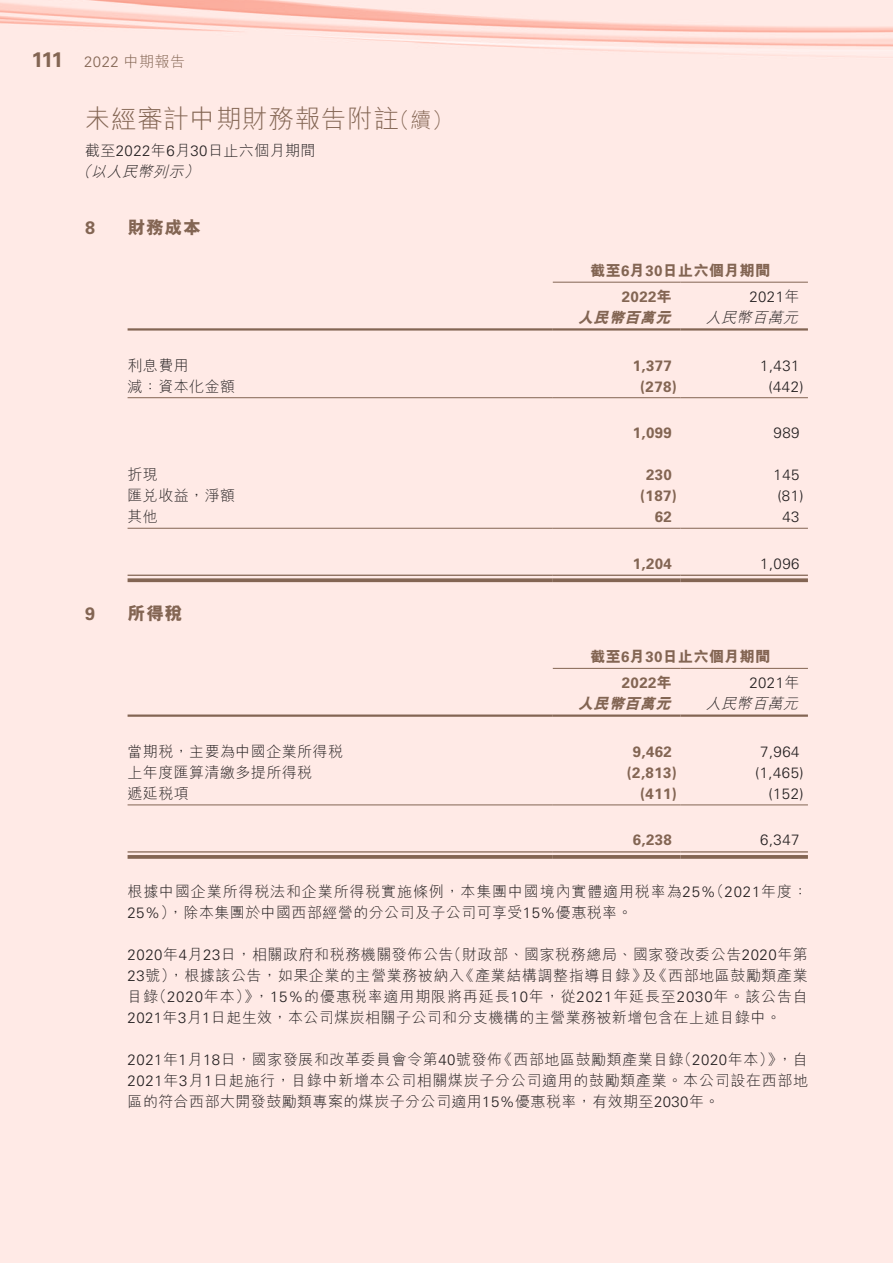
<style>
.page{position:relative;width:893px;height:1263px;background:#fff}
.page>*{position:absolute;margin:0;border:0;box-sizing:border-box;transform-origin:0 0}
.t1{font:300 25.5px "M Hei HK";letter-spacing:.03em;color:#836553}
.t2{font:700 21px "Univers LT Std";color:#836553}
.t3{font:300 21px "M Hei HK";color:#836553}
.t4{font:800 18px "M Hei HK";letter-spacing:.03em;color:#836553}
.t5{font:700 18px "Univers LT Std";color:#836553}
.t6{font:300 15px/21px "M Hei HK";letter-spacing:.035em;color:#231f20}
.t7{font:300 15px/21px "M Hei HK";letter-spacing:.055em;color:#231f20}
.t8{font:700 15px "Univers LT Std";letter-spacing:.03em;color:#836553}
.t9{font:300 15px "Univers LT Std";letter-spacing:.03em;color:#231f20}
.t10{font:800 15px "M Hei HK";letter-spacing:.03em;color:#836553}
.t11{font:italic 300 15px "M Hei HK";color:#231f20}
.t12{font:italic 800 15px "M Hei HK";color:#836553}
.t13{font:300 15px "Univers LT Std";color:#836553}
.s1{font-family:"M Hei HK"}
.s2{font-family:"Univers LT Std"}
.s3{font-style:italic}
.s4{font-family:"Univers LT Std";font-weight:700}
.s5{font-family:"M Hei HK";font-weight:800}
</style>
<div class="page">
<hr style="left:553px;top:282px;width:127px;height:1px;background:#836553">
<hr style="left:680px;top:282px;width:128px;height:1px;background:#836553">
<hr style="left:128px;top:328px;width:425px;height:3px;background:#836553">
<hr style="left:553px;top:328px;width:127px;height:3px;background:#836553">
<hr style="left:680px;top:328px;width:128px;height:3px;background:#836553">
<hr style="left:128px;top:397px;width:425px;height:1px;background:#836553">
<hr style="left:553px;top:397px;width:127px;height:1px;background:#836553">
<hr style="left:680px;top:397px;width:128px;height:1px;background:#836553">
<hr style="left:128px;top:528px;width:425px;height:1px;background:#836553">
<hr style="left:553px;top:528px;width:127px;height:1px;background:#836553">
<hr style="left:680px;top:528px;width:128px;height:1px;background:#836553">
<hr style="left:128px;top:575px;width:425px;height:1px;background:#836553">
<svg style="left:128px;top:578px;width:425px;height:4px;background:#8e7160"></svg>
<hr style="left:553px;top:575px;width:127px;height:1px;background:#836553">
<svg style="left:553px;top:578px;width:127px;height:4px"></svg>
<hr style="left:680px;top:575px;width:128px;height:1px;background:#836553">
<svg style="left:680px;top:578px;width:128px;height:4px"></svg>
<hr style="left:553px;top:668px;width:127px;height:1px;background:#836553">
<hr style="left:680px;top:668px;width:128px;height:1px;background:#836553">
<hr style="left:128px;top:714px;width:425px;height:3px;background:#836553">
<hr style="left:553px;top:714px;width:127px;height:3px;background:#836553">
<hr style="left:680px;top:714px;width:128px;height:3px;background:#836553">
<hr style="left:128px;top:804px;width:425px;height:1px;background:#836553">
<hr style="left:553px;top:804px;width:127px;height:1px;background:#836553">
<hr style="left:680px;top:804px;width:128px;height:1px;background:#836553">
<hr style="left:128px;top:851px;width:425px;height:1px;background:#836553">
<svg style="left:128px;top:855px;width:425px;height:4px;background:#8a6c5b"></svg>
<hr style="left:553px;top:851px;width:127px;height:1px;background:#836553">
<svg style="left:553px;top:855px;width:127px;height:4px"></svg>
<hr style="left:680px;top:851px;width:128px;height:1px;background:#836553">
<svg style="left:680px;top:855px;width:128px;height:4px"></svg>
<h2 class="t2" style="left:32px;top:48px;width:33px">111</h2>
<p class="t13" style="left:84px;top:53px;width:102px">2022 <span class="s1">中期報告</span></p>
<h1 class="t1" style="left:85px;top:106px;width:315px">未經審計中期財務報告附註</h1>
<h2 class="t3" style="left:389px;top:110px;width:65px">（續(</h2>
<p class="t6" style="left:184px;top:140px;width:133px;text-indent:-99px">截至<span class="s2">2022</span>年 月<span class="s2">6 30</span>日止六個月期間<span class="s3">(</span></p>
<p class="t11" style="left:76px;top:164px;width:20px">（</p>
<p class="t11" style="left:91px;top:164px;width:98px">以人民幣列示</p>
<p class="t5" style="left:85px;top:217px;width:12px">8</p>
<p class="t5" style="left:85px;top:603px;width:12px">9</p>
<p class="t4" style="left:128px;top:218px;width:75px">財務成本</p>
<p class="t10" style="left:590px;top:263px;width:182px">截至 月<span class="s4">6 30</span>日止六個月期間</p>
<p class="t9" style="left:749px;top:287px;width:52px">2021<span class="s1">年</span></p>
<p class="t8" style="left:622px;top:288px;width:52px">2022<span class="s5">年</span></p>
<p class="t12" style="left:578px;top:310px;width:97px">人民幣百萬元</p>
<p class="t11" style="left:706px;top:309px;width:98px">人民幣百萬元</p>
<p class="t6" style="left:128px;top:354px;width:63px">利息費用</p>
<p class="t8" style="left:633px;top:357px;width:41px">1,377</p>
<p class="t9" style="left:760px;top:356px;width:41px">1,431</p>
<p class="t6" style="left:128px;top:375px;width:109px">減：資本化金額</p>
<p class="t8" style="left:640px;top:378px;width:38px">)278(</p>
<p class="t9" style="left:769px;top:377px;width:37px">)442(</p>
<p class="t8" style="left:633px;top:424px;width:41px">1,099</p>
<p class="t9" style="left:774px;top:424px;width:27px">989</p>
<p class="t6" style="left:128px;top:464px;width:32px">折現</p>
<p class="t8" style="left:646px;top:466px;width:27px">230</p>
<p class="t9" style="left:774px;top:466px;width:27px">145</p>
<p class="t6" style="left:128px;top:485px;width:109px">匯兌收益，淨額</p>
<p class="t8" style="left:640px;top:487px;width:38px">)187(</p>
<p class="t9" style="left:777px;top:487px;width:28px">)81(</p>
<p class="t6" style="left:128px;top:506px;width:32px">其他</p>
<p class="t8" style="left:655px;top:508px;width:19px">62</p>
<p class="t9" style="left:782px;top:508px;width:19px">43</p>
<p class="t8" style="left:633px;top:555px;width:41px">1,204</p>
<p class="t9" style="left:760px;top:554px;width:41px">1,096</p>
<p class="t4" style="left:128px;top:605px;width:57px">所得稅</p>
<p class="t10" style="left:590px;top:649px;width:182px">截至 月<span class="s4">6 30</span>日止六個月期間</p>
<p class="t9" style="left:749px;top:673px;width:52px">2021<span class="s1">年</span></p>
<p class="t8" style="left:622px;top:674px;width:52px">2022<span class="s5">年</span></p>
<p class="t12" style="left:578px;top:696px;width:97px">人民幣百萬元</p>
<p class="t11" style="left:706px;top:696px;width:98px">人民幣百萬元</p>
<p class="t6" style="left:128px;top:741px;width:217px">當期稅，主要為中國企業所得稅</p>
<p class="t8" style="left:633px;top:743px;width:41px">9,462</p>
<p class="t9" style="left:760px;top:742px;width:41px">7,964</p>
<p class="t6" style="left:128px;top:762px;width:186px">上年度匯算清繳多提所得稅</p>
<p class="t8" style="left:627px;top:764px;width:52px">)2,813(</p>
<p class="t9" style="left:755px;top:763px;width:50px">)1,465(</p>
<p class="t6" style="left:128px;top:783px;width:63px">遞延稅項</p>
<p class="t8" style="left:640px;top:785px;width:38px">)411(</p>
<p class="t9" style="left:769px;top:784px;width:37px">)152(</p>
<p class="t8" style="left:633px;top:831px;width:41px">6,238</p>
<p class="t9" style="left:760px;top:831px;width:41px">6,347</p>
<p class="t6" style="left:709px;top:881px;width:100px">（<span class="s2">2021</span>年度：</p>
<p class="t7" style="left:128px;top:881px;width:590px">根據中國企業所得稅法和企業所得稅實施條例，本集團中國境內實體適用稅率為<span class="s2">25%<br>25%</span> ，）除本集團於中國西部經營的分公司及子公司可享受<span class="s2">15%</span>優惠稅率。</p>
<p class="t6" style="left:447px;top:944px;width:363px">（財政部、國家稅務總局、國家發改委公告<span class="s2">2020</span>年第</p>
<p class="t6" style="left:128px;top:944px;width:328px"><span class="s2">2020</span>年 月<span class="s2">4 23</span>日，相關政府和稅務機關發佈公告</p>
<p class="t7" style="left:254px;top:965px;width:555px;text-indent:-127px"><span class="s2">23</span>號，）根據該公告，如果企業的主營業務被納入<br>，<span class="s2">15%</span>的優惠稅率適用期限將再延長<span class="s2">10</span>年，從<span class="s2">2021</span>年延長至<span class="s2">2030</span>年。該公告自</p>
<p class="t6" style="left:459px;top:965px;width:350px">《產業結構調整指導目錄》《西部地區鼓勵類產業</p>
<p class="t6" style="left:642px;top:965px;width:16px">及</p>
<p class="t6" style="left:152px;top:986px;width:109px">（<span class="s2">2020</span>年本）》</p>
<p class="t6" style="left:128px;top:986px;width:655px">目錄<br><span class="s2">2021</span>年 月<span class="s2">3 1</span>日起生效，本公司煤炭相關子公司和分支機構的主營業務被新增包含在上述目錄中。</p>
<p class="t6" style="left:128px;top:1049px;width:682px"><span class="s2">2021</span>年 月<span class="s2">1 18</span>日，國家發展和改革委員會令第<span class="s2">40</span>號發佈<br><span class="s2">2021</span>年<span class="s2">3</span>月<span class="s2">1</span>日起施行，目錄中新增本公司相關煤炭子分公司適用的鼓勵類產業。本公司設在西部地區的符合西部大開發鼓勵類專案的煤炭子分公司適用<span class="s2">15%</span>優惠稅率，有效期至<span class="s2">2030</span>年。</p>
<p class="t6" style="left:677px;top:1049px;width:107px">（<span class="s2">2020</span>年本）》</p>
<p class="t6" style="left:497px;top:1049px;width:188px">《西部地區鼓勵類產業目錄</p>
<p class="t6" style="left:777px;top:1049px;width:32px">，自</p>
</div>
